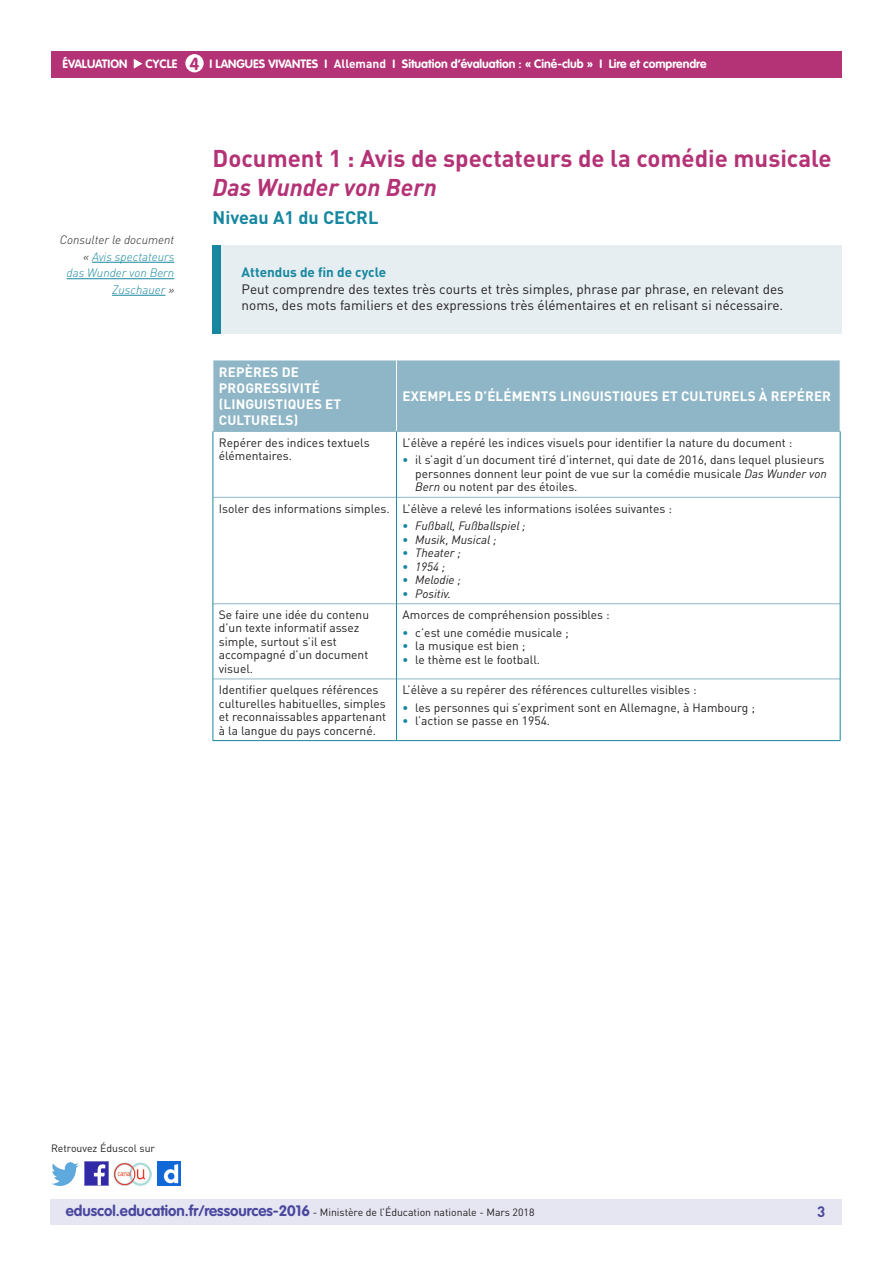
<style>
.page{position:relative;width:893px;height:1263px;background:#fff}
.page>*{position:absolute;margin:0;border:0;box-sizing:border-box;transform-origin:0 0}
._03_Titre_de_niveau{font:700 24px/28.8px "DIN Pro";color:#b43376}
._04_Titre_de_niveau{font:700 18px "DIN Pro";color:#16879f}
.t1{font:700 17.25px "VAG Rounded Std";color:#b43376}
.t2{font:700 15px "DIN Pro";color:#4a489e}
._15_texte_encadré{font:13.5px/16.5px "DIN Pro";color:#231f20}
.Titre_têtière_tablea{font:700 13.5px/16.2px "DIN Pro";letter-spacing:.01em;color:#fff}
._15_Titre_encadré{font:700 13.5px "DIN Pro";color:#16879f}
.Texte_courant_tablea{font:12px/13.5px "DIN Pro";color:#231f20}
.t3{font:700 12px "VAG Rounded Std";color:#fff}
.t4{font:italic 12px "DIN Pro";color:#231f20}
._07_Texte_en_marge{font:italic 300 12px/16.5px "DIN Pro";color:#16879f;text-align:right}
.t5{font:10.5px "DIN Pro";color:#231f20}
.s1{font-family:"DIN Pro"}
.s2{color:#231f20}
.s3{font-style:italic}
.s4{font-weight:700;color:#16879f}
.s5{font-weight:700;font-style:normal;color:#16879f}
.s6{font-family:"VAG Rounded Std";font-weight:700;font-size:15px;color:#4a489e}
</style>
<div class="page">
<div style="left:50px;top:1199px;width:791px;height:26px;background:#e6e5f2"></div>
<div style="left:51px;top:51px;width:791px;height:27px;background:#b43376"></div>
<svg style="left:134px;top:59px;width:8px;height:10px"></svg>
<div style="left:185px;top:54px;width:19px;height:18px;background:#fff;border-radius:50%"></div>
<img style="left:85px;top:1162px;width:23px;height:23px">
<img style="left:51px;top:1163px;width:28px;height:22px">
<img style="left:158px;top:1162px;width:22px;height:23px">
<img style="left:114px;top:1163px;width:38px;height:22px">
<div style="left:214px;top:360px;width:626px;height:71px;background:#8fb6c6"></div>
<hr style="left:396px;top:360px;width:1px;height:71px;background:#fff">
<hr style="left:213px;top:497px;width:183px;height:1px;background:#8fb6c6">
<hr style="left:397px;top:497px;width:443px;height:1px;background:#8fb6c6">
<hr style="left:213px;top:603px;width:183px;height:1px;background:#8fb6c6">
<hr style="left:397px;top:603px;width:443px;height:1px;background:#8fb6c6">
<hr style="left:213px;top:679px;width:183px;height:1px;background:#8fb6c6">
<hr style="left:397px;top:679px;width:443px;height:1px;background:#8fb6c6">
<hr style="left:213px;top:431px;width:183px;height:1px;background:#8fb6c6">
<hr style="left:213px;top:432px;width:1px;height:65px;background:#16879f">
<hr style="left:213px;top:497px;width:1px;height:107px;background:#16879f">
<hr style="left:213px;top:604px;width:1px;height:75px;background:#16879f">
<hr style="left:213px;top:679px;width:1px;height:61px;background:#16879f">
<hr style="left:213px;top:740px;width:183px;height:1px;background:#16879f">
<hr style="left:396px;top:431px;width:444px;height:1px;background:#8fb6c6">
<hr style="left:396px;top:432px;width:1px;height:65px;background:#16879f">
<hr style="left:840px;top:432px;width:1px;height:65px;background:#16879f">
<hr style="left:396px;top:497px;width:1px;height:107px;background:#16879f">
<hr style="left:840px;top:497px;width:1px;height:107px;background:#16879f">
<hr style="left:396px;top:604px;width:1px;height:75px;background:#16879f">
<hr style="left:840px;top:604px;width:1px;height:75px;background:#16879f">
<hr style="left:396px;top:679px;width:1px;height:61px;background:#16879f">
<hr style="left:840px;top:679px;width:1px;height:61px;background:#16879f">
<hr style="left:396px;top:740px;width:444px;height:1px;background:#16879f">
<div style="left:212px;top:246px;width:629px;height:88px;background:#e6eef2"></div>
<div style="left:212px;top:246px;width:8px;height:88px;background:#16879f"></div>
<hr style="left:92px;top:262px;width:82px;height:1px;background:#16879f">
<hr style="left:67px;top:278px;width:107px;height:1px;background:#16879f">
<hr style="left:112px;top:295px;width:53px;height:1px;background:#16879f">
<p class="t3" style="left:63px;top:57px;width:66px">ÉVALUATION</p>
<p class="t3" style="left:146px;top:57px;width:33px">CYCLE</p>
<p class="t3" style="left:210px;top:57px;width:119px">I LANGUES VIVANTES I</p>
<h3 class="t1" style="left:190px;top:53px;width:11px">4</h3>
<p class="t3" style="left:334px;top:57px;width:374px"><span class="s1">Allemand</span> I Situation d’évaluation : « Ciné-club » I Lire et comprendre</p>
<p class="_07_Texte_en_marge" style="left:60px;top:231px;width:116px"><span class="s2">Consulter le document «</span> Avis spectateurs<br>das Wunder von Bern<br>Zuschauer <span class="s2">»</span></p>
<p class="_03_Titre_de_niveau" style="left:213px;top:143px;width:620px">Document 1 : Avis de spectateurs de la comédie musicale<br><span class="s3">Das Wunder von Bern</span></p>
<p class="_04_Titre_de_niveau" style="left:213px;top:206px;width:167px">Niveau A1 du CECRL</p>
<p class="_15_Titre_encadré" style="left:242px;top:263px;width:146px">Attendus de fin de cycle</p>
<p class="_15_texte_encadré" style="left:242px;top:280px;width:544px">Peut comprendre des textes très courts et très simples, phrase par phrase, en relevant des noms, des mots familiers et des expressions très élémentaires et en relisant si nécessaire.</p>
<p class="Titre_têtière_tablea" style="left:219px;top:363px;width:124px">REPÈRES DE<br>PROGRESSIVITÉ (LINGUISTIQUES ET<br>CULTURELS)</p>
<p class="Titre_têtière_tablea" style="left:403px;top:388px;width:430px">EXEMPLES D’ÉLÉMENTS LINGUISTIQUES ET CULTURELS À REPÉRER</p>
<p class="Texte_courant_tablea" style="left:219px;top:435px;width:152px">Repérer des indices textuels élémentaires.</p>
<p class="Texte_courant_tablea" style="left:402px;top:435px;width:391px">L’élève a repéré les indices visuels pour identifier la nature du document :</p>
<p class="Texte_courant_tablea" style="left:415px;top:453px;width:413px;text-indent:-13px"><span class="s4">•</span> il s’agit d’un document tiré d’internet, qui date de 2016, dans lequel plusieurs personnes donnent leur point de vue sur la comédie musicale <span class="s3">Das Wunder von<br>Bern</span> ou notent par des étoiles.</p>
<p class="Texte_courant_tablea" style="left:219px;top:501px;width:172px">Isoler des informations simples.</p>
<p class="Texte_courant_tablea" style="left:402px;top:501px;width:271px">L’élève a relevé les informations isolées suivantes :</p>
<p class="t4" style="left:402px;top:518px;width:125px"><span class="s5">•</span> Fußball, Fußballspiel ;</p>
<p class="t4" style="left:402px;top:532px;width:95px"><span class="s5">•</span> Musik, Musical ;</p>
<p class="t4" style="left:402px;top:545px;width:60px"><span class="s5">•</span> Theater ;</p>
<p class="t4" style="left:402px;top:559px;width:44px"><span class="s5">•</span> 1954 ;</p>
<p class="t4" style="left:402px;top:572px;width:60px"><span class="s5">•</span> Melodie ;</p>
<p class="t4" style="left:402px;top:586px;width:50px"><span class="s5">•</span> Positiv.</p>
<p class="Texte_courant_tablea" style="left:219px;top:608px;width:152px">Se faire une idée du contenu d’un texte informatif assez simple, surtout s’il est accompagné d’un document visuel.</p>
<p class="Texte_courant_tablea" style="left:402px;top:608px;width:209px">Amorces de compréhension possibles :</p>
<p class="Texte_courant_tablea" style="left:402px;top:625px;width:168px"><span class="s4">•</span> c’est une comédie musicale ;</p>
<p class="Texte_courant_tablea" style="left:402px;top:639px;width:124px"><span class="s4">•</span> la musique est bien ;</p>
<p class="Texte_courant_tablea" style="left:402px;top:652px;width:139px"><span class="s4">•</span> le thème est le football.</p>
<p class="Texte_courant_tablea" style="left:219px;top:683px;width:169px">Identifier quelques références culturelles habituelles, simples et reconnaissables appartenant à la langue du pays concerné.</p>
<p class="Texte_courant_tablea" style="left:402px;top:683px;width:296px">L’élève a su repérer des références culturelles visibles :</p>
<p class="Texte_courant_tablea" style="left:402px;top:700px;width:354px"><span class="s4">•</span> les personnes qui s’expriment sont en Allemagne, à Hambourg ;</p>
<p class="Texte_courant_tablea" style="left:402px;top:714px;width:149px"><span class="s4">•</span> l’action se passe en 1954.</p>
<p class="t5" style="left:51px;top:1141px;width:106px">Retrouvez Éduscol sur</p>
<p class="t5" style="left:66px;top:1205px;width:470px"><span class="s6">eduscol.education.fr/ressources-2016</span> - Ministère de l’Éducation nationale - Mars 2018</p>
<p class="t2" style="left:817px;top:1201px;width:10px">3</p>
</div>
